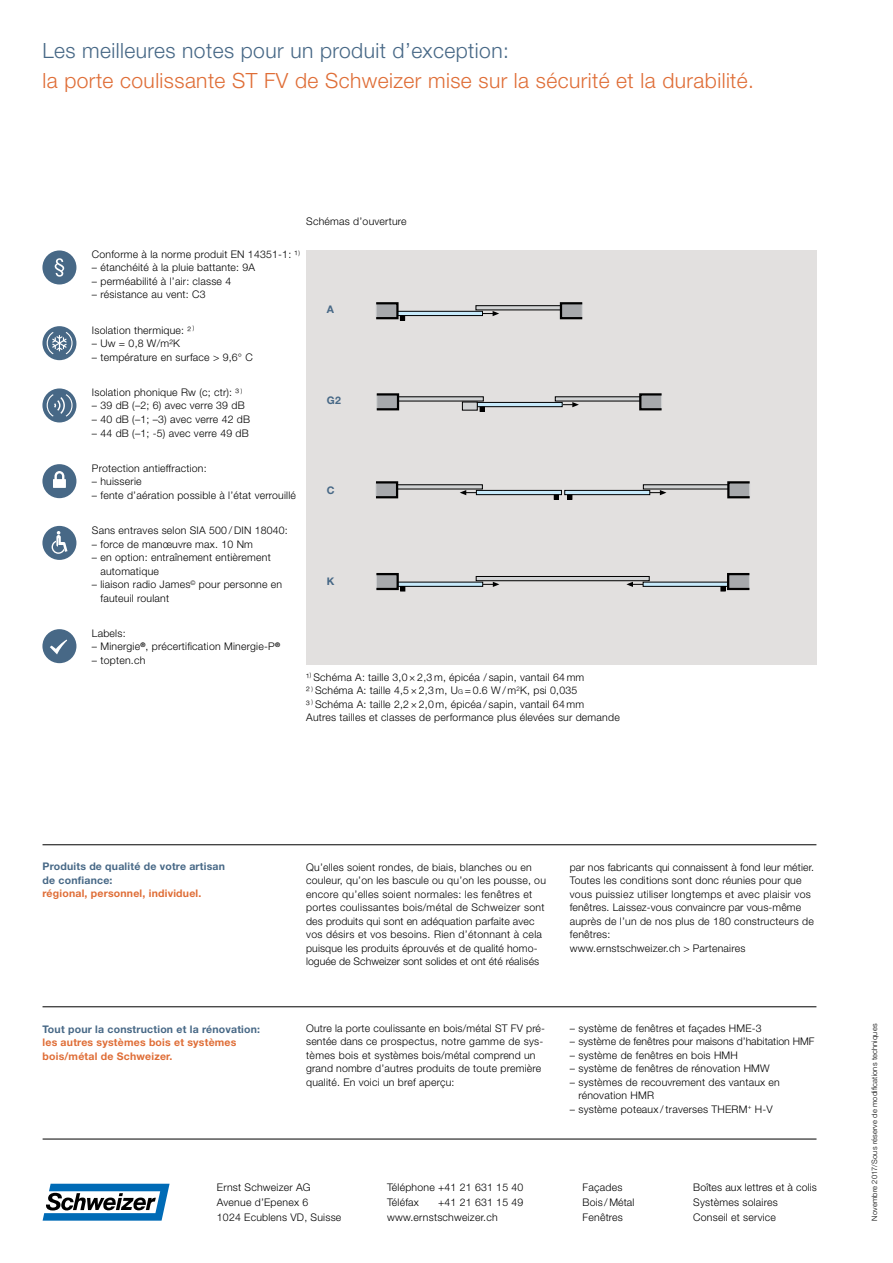
<style>
.page{position:relative;width:893px;height:1263px;background:#fff}
.page>*{position:absolute;margin:0;border:0;box-sizing:border-box;transform-origin:0 0}
.t1{font:300 21px "Helvetica Neue LT Std";letter-spacing:.02em;color:#df6d36}
.t2{font:300 21px "Helvetica Neue LT Std";letter-spacing:.02em;color:#476886}
.t3{font:300 10.5px/13.5px "Helvetica Neue LT Std";letter-spacing:.02em;color:#000}
.t4{font:700 10.5px/13.5px "Helvetica Neue LT Std";letter-spacing:.02em;color:#476886}
.t5{font:700 10.5px/13.5px "Helvetica Neue LT Std";letter-spacing:.02em;color:#df6d36}
.t6{font:300 10.5px "Helvetica Neue LT Std";color:#000}
.t7{font:300 7.5px "Helvetica Neue LT Std";letter-spacing:.02em;color:#000}
.s1{font-size:6.6px}
</style>
<div class="page">
<hr style="left:43px;top:844px;width:773px;height:1px;background:#000">
<hr style="left:43px;top:1006px;width:773px;height:1px;background:#000">
<div style="left:306px;top:250px;width:510px;height:414px;background:#e2e0df"></div>
<svg style="left:563px;top:402px;width:16px;height:5px"></svg>
<div style="left:640px;top:394px;width:22px;height:15px;background:#a7a9ac"></div>
<div style="left:477px;top:402px;width:85px;height:5px;background:#c7eafb"></div>
<div style="left:477px;top:402px;width:86px;height:5px;border:1px solid #000"></div>
<svg style="left:555px;top:397px;width:85px;height:4px"></svg>
<svg style="left:398px;top:397px;width:85px;height:4px"></svg>
<div style="left:639px;top:393px;width:24px;height:17px;border:2px solid #000"></div>
<div style="left:377px;top:394px;width:21px;height:15px;background:#a7a9ac"></div>
<div style="left:462px;top:402px;width:16px;height:8px;background:#d1d3d4;border:1px solid #000"></div>
<div style="left:376px;top:393px;width:23px;height:17px;border:2px solid #000"></div>
<svg style="left:480px;top:407px;width:4px;height:4px"></svg>
<svg style="left:483px;top:311px;width:16px;height:5px"></svg>
<div style="left:561px;top:303px;width:21px;height:15px;background:#a7a9ac"></div>
<div style="left:397px;top:311px;width:85px;height:5px;background:#c7eafb"></div>
<div style="left:397px;top:311px;width:86px;height:5px;border:1px solid #000"></div>
<hr style="left:476px;top:306px;width:85px;height:4px;background:#d1d3d4">
<div style="left:476px;top:305px;width:85px;height:5px;border:1px solid #000"></div>
<div style="left:560px;top:302px;width:23px;height:17px;border:2px solid #000"></div>
<svg style="left:376px;top:302px;width:29px;height:18px"></svg>
<hr style="left:643px;top:485px;width:85px;height:4px;background:#d1d3d4">
<div style="left:643px;top:484px;width:86px;height:5px;border:1px solid #000"></div>
<hr style="left:397px;top:485px;width:85px;height:4px;background:#d1d3d4">
<div style="left:397px;top:484px;width:86px;height:5px;border:1px solid #000"></div>
<svg style="left:727px;top:481px;width:23px;height:17px"></svg>
<svg style="left:376px;top:481px;width:22px;height:17px"></svg>
<svg style="left:650px;top:490px;width:16px;height:5px"></svg>
<div style="left:565px;top:490px;width:85px;height:5px;background:#c7eafb"></div>
<div style="left:564px;top:490px;width:86px;height:5px;border:1px solid #000"></div>
<svg style="left:568px;top:495px;width:4px;height:4px"></svg>
<svg style="left:460px;top:490px;width:16px;height:5px"></svg>
<div style="left:476px;top:490px;width:85px;height:5px;background:#c7eafb"></div>
<div style="left:476px;top:490px;width:86px;height:5px;border:1px solid #000"></div>
<svg style="left:554px;top:495px;width:4px;height:4px"></svg>
<div style="left:476px;top:576px;width:173px;height:5px;background:#d1d3d4"></div>
<div style="left:476px;top:576px;width:174px;height:5px;border:1px solid #000"></div>
<svg style="left:483px;top:582px;width:16px;height:5px"></svg>
<hr style="left:398px;top:582px;width:85px;height:4px;background:#c7eafb">
<div style="left:397px;top:582px;width:86px;height:5px;border:1px solid #000"></div>
<svg style="left:376px;top:573px;width:29px;height:18px"></svg>
<svg style="left:626px;top:582px;width:17px;height:5px"></svg>
<hr style="left:643px;top:582px;width:85px;height:4px;background:#c7eafb">
<div style="left:643px;top:582px;width:85px;height:5px;border:1px solid #000"></div>
<div style="left:728px;top:574px;width:21px;height:15px;background:#a7a9ac"></div>
<div style="left:727px;top:573px;width:23px;height:17px;border:2px solid #000"></div>
<svg style="left:721px;top:587px;width:4px;height:4px"></svg>
<div style="left:42px;top:464px;width:34px;height:34px;background:#476886;border-radius:50%"></div>
<svg style="left:53px;top:471px;width:13px;height:17px"></svg>
<div style="left:42px;top:526px;width:34px;height:34px;background:#476886;border-radius:50%"></div>
<svg style="left:52px;top:531px;width:15px;height:23px"></svg>
<div style="left:42px;top:629px;width:34px;height:34px;background:#476886;border-radius:50%"></div>
<svg style="left:50px;top:639px;width:17px;height:15px"></svg>
<div style="left:42px;top:250px;width:34px;height:34px;background:#476886;border-radius:50%"></div>
<svg style="left:55px;top:258px;width:9px;height:19px"></svg>
<div style="left:42px;top:326px;width:34px;height:34px;background:#476886;border-radius:50%"></div>
<svg style="left:46px;top:331px;width:27px;height:24px"></svg>
<hr style="left:43px;top:1139px;width:773px;height:1px;background:#000">
<div style="left:42px;top:388px;width:34px;height:34px;background:#476886;border-radius:50%"></div>
<svg style="left:46px;top:393px;width:27px;height:25px"></svg>
<svg style="left:43px;top:1184px;width:127px;height:37px"></svg>
<h1 class="t2" style="left:43px;top:37px;width:468px">Les meilleures notes pour un produit d’exception:</h1>
<h1 class="t1" style="left:43px;top:67px;width:713px">la porte coulissante ST FV de Schweizer mise sur la sécurité et la durabilité.</h1>
<p class="t3" style="left:306px;top:215px;width:102px">Schémas d’ouverture</p>
<p class="t3" style="left:92px;top:247px;width:209px">Conforme à la norme produit EN 14351-1: ¹<sup>)</sup></p>
<p class="t3" style="left:92px;top:261px;width:165px">– étanchéité à la pluie battante: 9A</p>
<p class="t3" style="left:92px;top:274px;width:141px">– perméabilité à l’air: classe 4</p>
<p class="t3" style="left:92px;top:288px;width:115px">– résistance au vent: C3</p>
<p class="t3" style="left:92px;top:323px;width:104px">Isolation thermique: ² <sup>)</sup></p>
<p class="t3" style="left:92px;top:336px;width:90px">– Uw = 0,8 W/m²K</p>
<p class="t3" style="left:92px;top:350px;width:162px">– température en surface &gt; 9,6° C</p>
<p class="t3" style="left:92px;top:385px;width:152px">Isolation phonique Rw (c; ctr): ³ <sup>)</sup></p>
<p class="t3" style="left:92px;top:399px;width:154px">– 39 dB (–2; 6) avec verre 39 dB</p>
<p class="t3" style="left:92px;top:412px;width:160px">– 40 dB (–1; –3) avec verre 42 dB</p>
<p class="t3" style="left:92px;top:426px;width:158px">– 44 dB (–1; -5) avec verre 49 dB</p>
<p class="t3" style="left:92px;top:461px;width:116px">Protection antieffraction:</p>
<p class="t3" style="left:92px;top:474px;width:51px">– huisserie</p>
<p class="t3" style="left:92px;top:488px;width:206px">– fente d’aération possible à l’état verrouillé</p>
<p class="t3" style="left:92px;top:523px;width:197px">Sans entraves selon SIA 500 /DIN 18040:</p>
<p class="t3" style="left:92px;top:537px;width:163px">– force de manœuvre max. 10 Nm</p>
<p class="t3" style="left:100px;top:550px;width:172px;text-indent:-9px">– en option: entraînement entièrement automatique</p>
<p class="t3" style="left:100px;top:577px;width:183px;text-indent:-9px">– liaison radio James<sup>©</sup> pour personne en fauteuil roulant</p>
<p class="t3" style="left:92px;top:626px;width:35px">Labels:</p>
<p class="t3" style="left:92px;top:639px;width:190px">– Minergie<sup>®</sup>, précertification Minergie-P<sup>®</sup></p>
<p class="t3" style="left:92px;top:653px;width:55px">– topten.ch</p>
<p class="t4" style="left:327px;top:303px;width:9px">A</p>
<p class="t4" style="left:327px;top:393px;width:16px">G2</p>
<p class="t4" style="left:327px;top:483px;width:9px">C</p>
<p class="t4" style="left:327px;top:574px;width:9px">K</p>
<p class="t3" style="left:306px;top:670px;width:315px">¹<sup>)</sup> Schéma A: taille 3,0 × 2,3 m, épicéa / sapin, vantail 64 mm<br>² <sup>)</sup> Schéma A: taille 4,5 × 2,3 m, U<span class="s1">G</span> = 0.6 W / m<sup>2</sup>K, psi 0,035<br>³ <sup>)</sup> Schéma A: taille 2,2 × 2,0 m, épicéa / sapin, vantail 64 mm<br>Autres tailles et classes de performance plus élevées sur demande</p>
<p class="t4" style="left:43px;top:860px;width:184px">Produits de qualité de votre artisan de confiance:</p>
<p class="t5" style="left:43px;top:887px;width:160px">régional, personnel, individuel.</p>
<p class="t4" style="left:43px;top:1022px;width:219px">Tout pour la construction et la rénovation:</p>
<p class="t5" style="left:43px;top:1035px;width:195px">les autres systèmes bois et systèmes bois/métal de Schweizer.</p>
<p class="t3" style="left:306px;top:860px;width:241px">Qu’elles soient rondes, de biais, blanches ou en couleur, qu’on les bascule ou qu’on les pousse, ou encore qu’elles soient normales: les fenêtres et portes coulissantes bois/métal de Schweizer sont des produits qui sont en adéquation parfaite avec vos désirs et vos besoins. Rien d’étonnant à cela puisque les produits éprouvés et de qualité homo&shy;loguée de Schweizer sont solides et ont été réalisés</p>
<p class="t3" style="left:570px;top:860px;width:246px">par nos fabricants qui connaissent à fond leur métier.<br>Toutes les conditions sont donc réunies pour que vous puissiez utiliser longtemps et avec plaisir vos fenêtres. Laissez-vous convaincre par vous-même auprès de l’un de nos plus de 180 constructeurs de fenêtres:<br>www.ernstschweizer.ch &gt; Partenaires</p>
<p class="t3" style="left:306px;top:1021px;width:240px">Outre la porte coulissante en bois/métal ST FV pré&shy;sentée dans ce prospectus, notre gamme de sys&shy;tèmes bois et systèmes bois/métal comprend un grand nombre d’autres produits de toute première qualité. En voici un bref aperçu:</p>
<p class="t3" style="left:570px;top:1021px;width:193px">– système de fenêtres et façades HME-3</p>
<p class="t6" style="left:570px;top:1035px;width:246px">– système de fenêtres pour maisons d’habitation HMF</p>
<p class="t3" style="left:570px;top:1048px;width:170px">– système de fenêtres en bois HMH</p>
<p class="t3" style="left:570px;top:1062px;width:201px">– système de fenêtres de rénovation HMW</p>
<p class="t3" style="left:578px;top:1075px;width:203px;text-indent:-9px">– systèmes de recouvrement des vantaux en rénovation HMR</p>
<p class="t3" style="left:570px;top:1102px;width:204px">– système poteaux /traverses THERM<sup>+</sup> H-V</p>
<p class="t3" style="left:217px;top:1180px;width:126px;line-height:14.7px">Ernst Schweizer AG<br>Avenue d’Epenex 6<br>1024 Ecublens VD, Suisse</p>
<p class="t3" style="left:387px;top:1180px;width:138px;line-height:14.7px">Téléphone +41 21 631 15 40<br>Téléfax</p>
<p class="t3" style="left:387px;top:1194px;width:138px;line-height:14.7px;text-indent:51px">+41 21 631 15 49 www.ernstschweizer.ch</p>
<p class="t3" style="left:583px;top:1180px;width:53px;line-height:14.7px">Façades<br>Bois / Métal<br>Fenêtres</p>
<p class="t3" style="left:693px;top:1180px;width:125px;line-height:14.7px">Boîtes aux lettres et à colis<br>Systèmes solaires<br>Conseil et service</p>
<p class="t7" style="left:870px;top:1221px;width:198px;rotate:-90deg">Novembre 2017/Sous réserve de modifications techniques</p>
</div>
